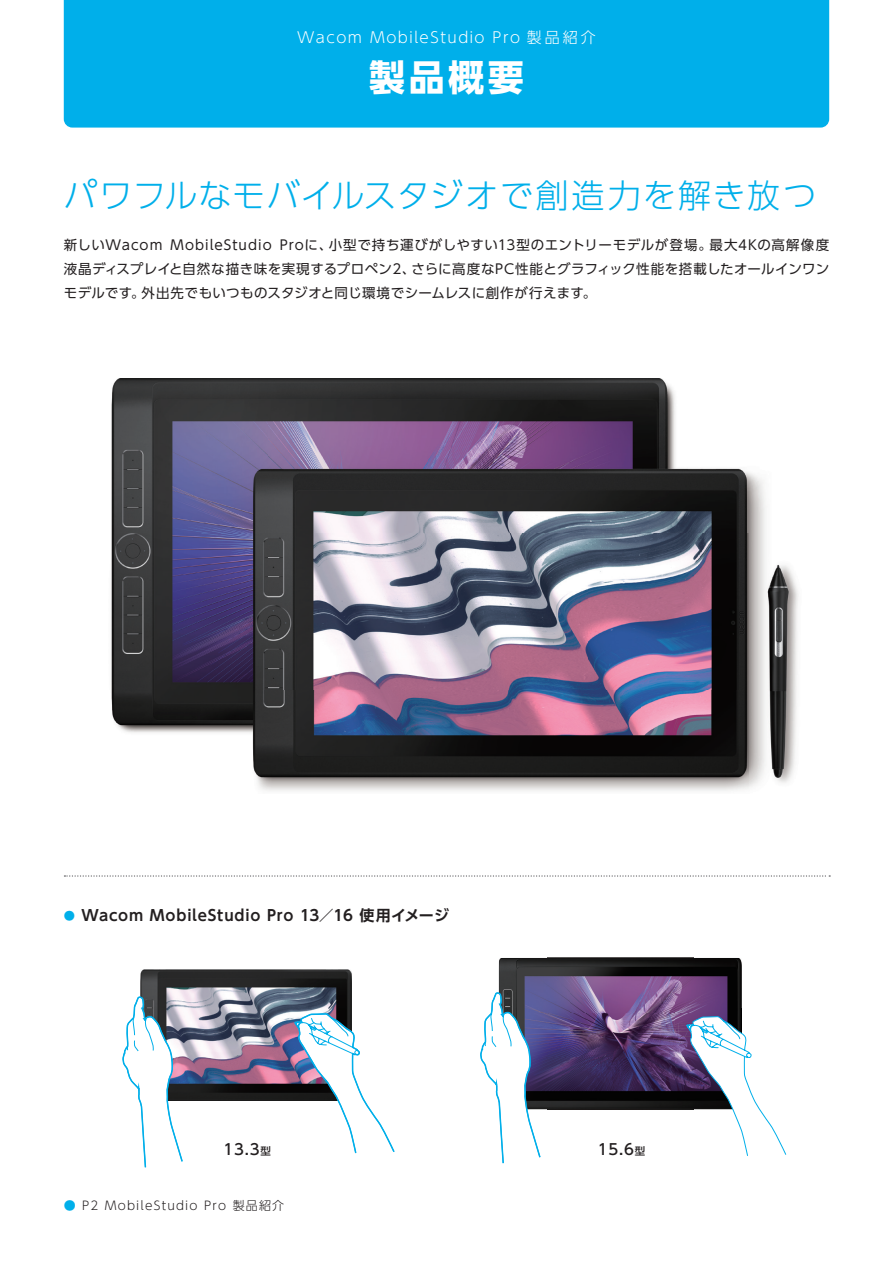
<style>
.page{position:relative;width:893px;height:1263px;background:#fff}
.page>*{position:absolute;margin:0;border:0;box-sizing:border-box;transform-origin:0 0}
.t1{font:700 36px "UD Shin Go Pro";color:#fff}
.t2{font:300 33px "UD Shin Go Pro";letter-spacing:.05em;color:#00afea}
.t3{font:700 15px "UD Shin Go Pro De";letter-spacing:.055em;color:#231f20}
.t4{font:300 15px "UD Shin Go Pro";letter-spacing:.1em;color:#fff}
.t5{font:500 15px "UD Shin Go Pro";color:#231f20}
.t6{font:13.5px/24px "UD Shin Go Pro";letter-spacing:.025em;color:#231f20;text-align:justify}
.t7{font:300 12px "UD Shin Go Pro";letter-spacing:.1em;color:#231f20}
.s1{font-size:11.25px;color:#00afea}
.s2{font-size:10.5px}
.s3{color:#00afea}
</style>
<div class="page">
<div style="left:64px;top:0;width:765px;height:128px;background:#00afea"></div>
<img style="left:141px;top:969px;width:210px;height:132px">
<img style="left:111px;top:378px;width:688px;height:413px">
<svg style="left:64px;top:875px;width:766px;height:2px"></svg>
<img style="left:499px;top:958px;width:48px;height:33px">
<img style="left:547px;top:958px;width:146px;height:12px">
<img style="left:693px;top:958px;width:49px;height:50px">
<img style="left:728px;top:1008px;width:14px;height:7px">
<img style="left:541px;top:1101px;width:6px;height:8px">
<img style="left:547px;top:1101px;width:139px;height:8px">
<img style="left:518px;top:970px;width:210px;height:131px">
<svg style="left:686px;top:1015px;width:101px;height:141px"></svg>
<svg style="left:480px;top:991px;width:61px;height:173px"></svg>
<svg style="left:294px;top:1012px;width:101px;height:142px"></svg>
<svg style="left:122px;top:995px;width:62px;height:173px"></svg>
<p class="t4" style="left:297px;top:25px;width:300px">Wacom MobileStudio Pro 製品紹介</p>
<h1 class="t1" style="left:369px;top:48px;width:156px">製品概要</h1>
<h2 class="t2" style="left:64px;top:169px;width:754px">パワフルなモバイルスタジオで創造力を解き放つ</h2>
<p class="t6" style="left:64px;top:233px;width:767px">新しいWacom MobileStudio Proに、小型で持ち運びがしやすい13型のエントリーモデルが登場。最大4Kの高解像度液晶ディスプレイと自然な描き味を実現するプロペン2、さらに高度なPC性能とグラフィック性能を搭載したオールインワンモデルです。外出先でもいつものスタジオと同じ環境でシームレスに創作が行えます。</p>
<p class="t3" style="left:64px;top:903px;width:403px"><span class="s1">●</span> Wacom MobileStudio Pro 13／16 使用イメージ　</p>
<p class="t5" style="left:223px;top:1137px;width:49px">13.3<span class="s2">型</span></p>
<p class="t5" style="left:598px;top:1137px;width:49px">15.6<span class="s2">型</span></p>
<p class="t7" style="left:64px;top:1195px;width:222px"><span class="s3">●</span> P2 MobileStudio Pro 製品紹介</p>
</div>
